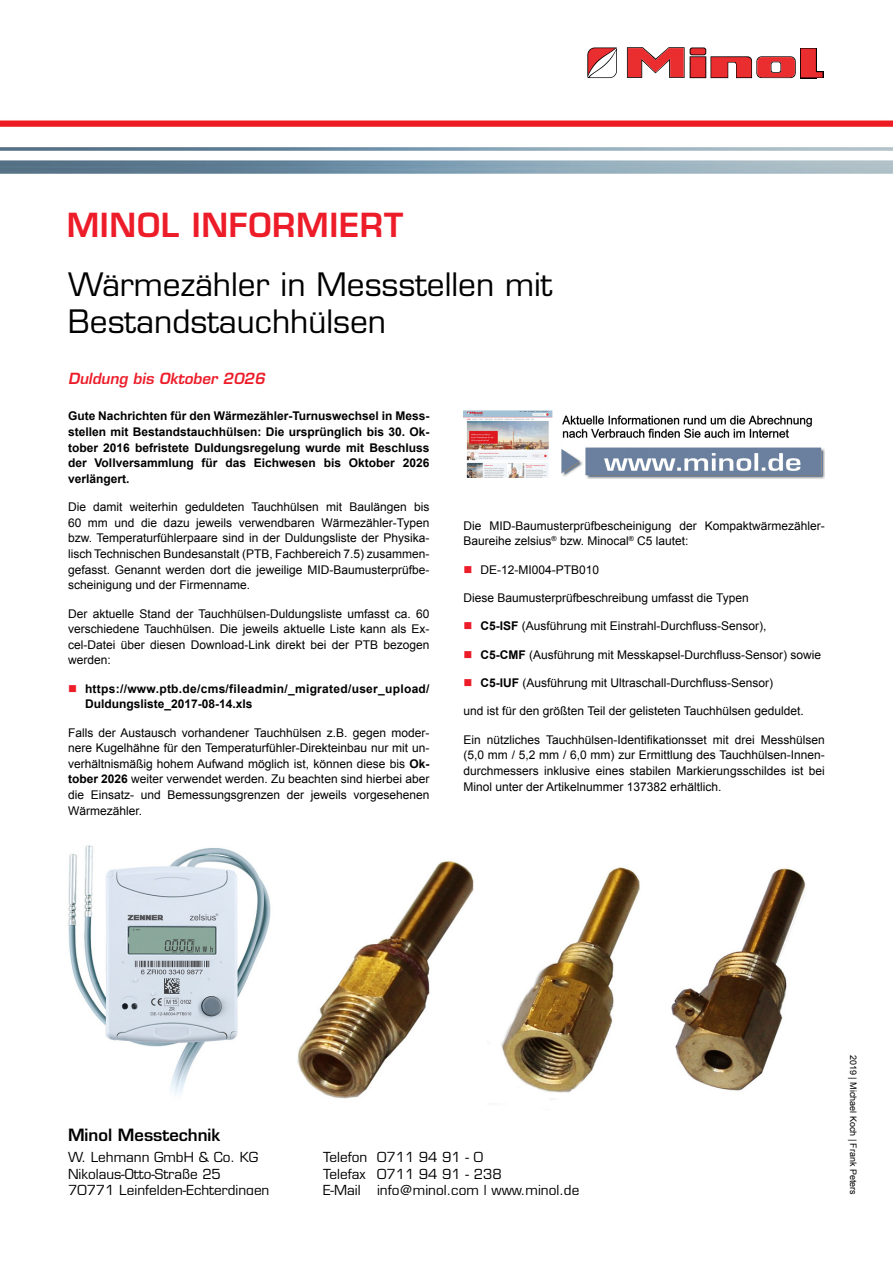
<style>
.page{position:relative;width:893px;height:1263px;background:#fff}
.page>*{position:absolute;margin:0;border:0;box-sizing:border-box;transform-origin:0 0}
.t1{font:600 32.4px "Eurostile LT Std";letter-spacing:.02em;color:#ed1c29}
.t2{font:31.5px/37.5px "Eurostile LT Std";color:#000}
.t3{font:600 16.5px "Eurostile LT Std";color:#000}
.t4{font:italic 600 15px "Eurostile LT Std";color:#ed1c29}
.t5{font:13.5px "Eurostile LT Std";color:#000}
.t6{font:12px/15.6px "Arial";color:#000;text-align:justify}
.t7{font:700 12px/15.6px "Arial";color:#000;text-align:justify}
.t8{font:700 12px/15.6px "Arial";letter-spacing:.025em;color:#000}
.t9{font:9.3px "Arial";color:#000}
.t10{font:9px "Arial";color:#000}
.s1{font-weight:700}
</style>
<div class="page">
<img style="left:0;top:120px;width:893px;height:54px">
<svg style="left:587px;top:47px;width:30px;height:31px"></svg>
<svg style="left:627px;top:47px;width:195px;height:31px"></svg>
<img style="left:68px;top:845px;width:738px;height:255px">
<img style="left:463px;top:410px;width:362px;height:69px">
<h1 class="t1" style="left:67px;top:205px;width:338px">MINOL INFORMIERT</h1>
<h2 class="t2" style="left:68px;top:266px;width:486px">Wärmezähler in Messstellen mit<br>Bestandstauchhülsen</h2>
<p class="t4" style="left:68px;top:369px;width:202px">Duldung bis Oktober 2026</p>
<p class="t7" style="left:68px;top:409px;width:363px">Gute Nachrichten für den Wärmezähler-Turnuswechsel in Mess&shy;stellen mit Bestandstauchhülsen: Die ursprünglich bis 30. Ok&shy;tober 2016 befristete Duldungsregelung wurde mit Beschluss der Vollversammlung für das Eichwesen bis Oktober 2026 verlängert.</p>
<p class="t6" style="left:68px;top:499px;width:363px">Die damit weiterhin geduldeten Tauchhülsen mit Baulängen bis 60 mm und die dazu jeweils verwendbaren Wärmezähler-Typen bzw. Temperaturfühlerpaare sind in der Duldungsliste der Physika&shy;lisch Technischen Bundesanstalt (PTB, Fachbereich 7.5) zusammen&shy;gefasst. Genannt werden dort die jeweilige MID-Baumusterprüfbe&shy;scheinigung und der Firmenname.</p>
<p class="t6" style="left:68px;top:606px;width:363px">Der aktuelle Stand der Tauchhülsen-Duldungsliste umfasst ca. 60 verschiedene Tauchhülsen. Die jeweils aktuelle Liste kann als Ex&shy;cel-Datei über diesen Download-Link direkt bei der PTB bezogen werden:</p>
<p class="t8" style="left:85px;top:681px;width:346px">https://www.ptb.de/cms/fileadmin/_migrated/user_upload/<br>Duldungsliste_2017-08-14.xls</p>
<p class="t6" style="left:68px;top:725px;width:363px">Falls der Austausch vorhandener Tauchhülsen z.B. gegen moder&shy;nere Kugelhähne für den Temperaturfühler-Direkteinbau nur mit un&shy;verhältnismäßig hohem Aufwand möglich ist, können diese bis <span class="s1">Ok&shy;tober 2026</span> weiter verwendet werden. Zu beachten sind hierbei aber die Einsatz- und Bemessungsgrenzen der jeweils vorgesehenen Wärmezähler.</p>
<p class="t6" style="left:463px;top:518px;width:363px">Die MID-Baumusterprüfbescheinigung der Kompaktwärmezähler-<br>Baureihe zelsius<sup>®</sup> bzw. Minocal<sup>®</sup> C5 lautet:</p>
<p class="t6" style="left:480px;top:562px;width:120px">DE-12-MI004-PTB010</p>
<p class="t6" style="left:463px;top:590px;width:287px">Diese Baumusterprüfbeschreibung umfasst die Typen</p>
<p class="t6" style="left:480px;top:618px;width:288px"><span class="s1">C5-ISF</span> (Ausführung mit Einstrahl-Durchfluss-Sensor),</p>
<p class="t6" style="left:480px;top:647px;width:342px"><span class="s1">C5-CMF</span> (Ausführung mit Messkapsel-Durchfluss-Sensor) sowie</p>
<p class="t6" style="left:480px;top:675px;width:294px"><span class="s1">C5-IUF</span> (Ausführung mit Ultraschall-Durchfluss-Sensor)</p>
<p class="t6" style="left:463px;top:703px;width:342px">und ist für den größten Teil der gelisteten Tauchhülsen geduldet.</p>
<p class="t6" style="left:463px;top:732px;width:363px">Ein nützliches Tauchhülsen-Identifikationsset mit drei Messhülsen (5,0 mm / 5,2 mm / 6,0 mm) zur Ermittlung des Tauchhülsen-Innen&shy;durchmessers inklusive eines stabilen Markierungsschildes ist bei Minol unter der Artikelnummer 137382 erhältlich.</p>
<h3 class="t3" style="left:68px;top:1125px;width:154px">Minol Messtechnik</h3>
<p class="t5" style="left:68px;top:1149px;width:192px">W. Lehmann GmbH &amp; Co. KG</p>
<p class="t5" style="left:323px;top:1149px;width:161px">Telefon 0711 94 91 - 0</p>
<p class="t5" style="left:68px;top:1165px;width:154px">Nikolaus-Otto-Straße 25</p>
<p class="t5" style="left:323px;top:1165px;width:180px">Telefax 0711 94 91 - 238</p>
<p class="t5" style="left:68px;top:1182px;width:203px">70771 Leinfelden-Echterdingen</p>
<p class="t5" style="left:323px;top:1182px;width:258px">E-Mail info@minol.com | www.minol.de</p>
<p class="t10" style="left:859px;top:1055px;width:142px;rotate:90deg">2019 | Michael Koch | Frank Peters</p>
<p class="t9" style="left:861px;top:1112px;width:84px;rotate:90deg">2019 - Frank Peters</p>
</div>
